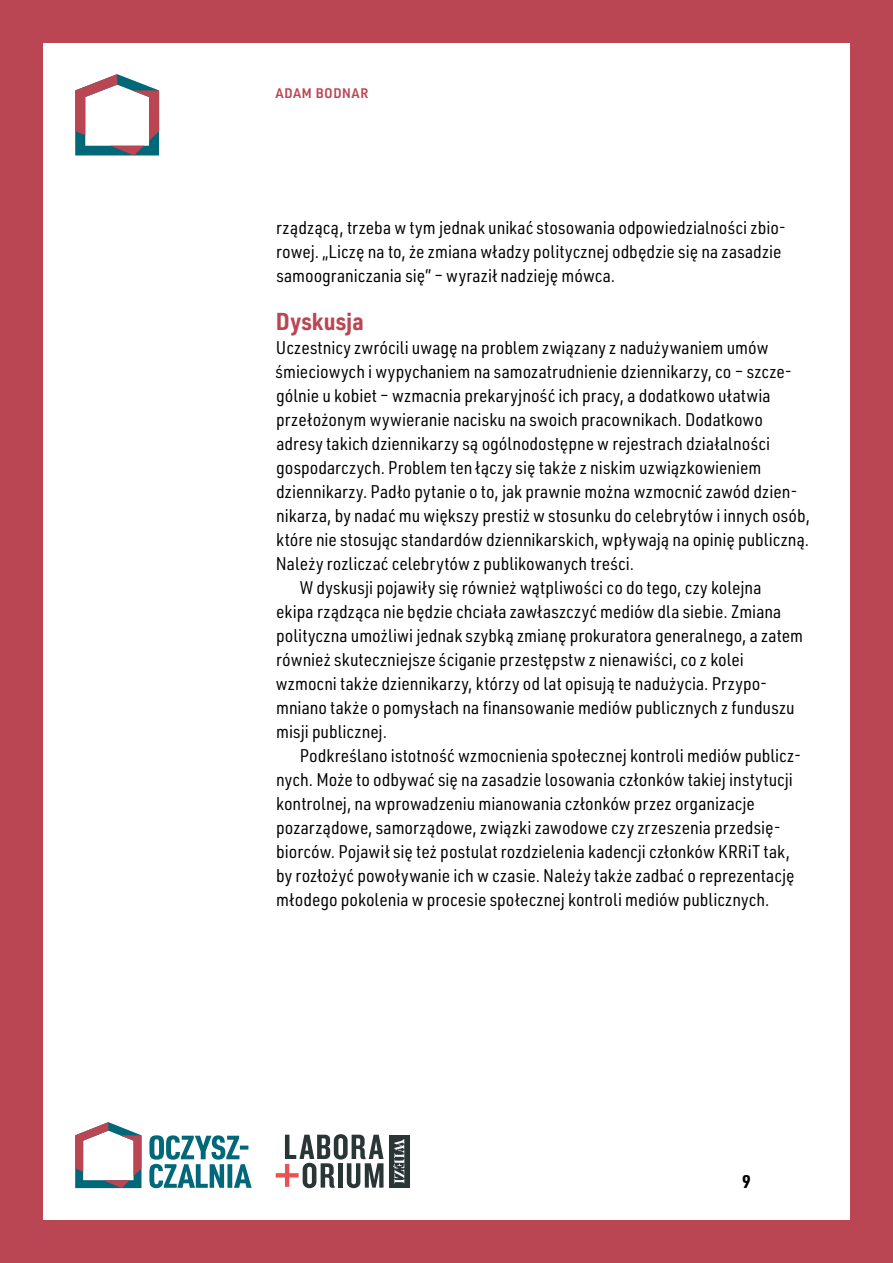
<style>
.page{position:relative;width:893px;height:1263px;background:#fff}
.page>*{position:absolute;margin:0;border:0;box-sizing:border-box;transform-origin:0 0}
.t1{font:700 24px "URWDIN Semi Cond";color:#ba4653}
.t2{font:18px/24px "URWDIN Semi Cond";color:#000}
.t3{font:500 18px "URWDIN Semi Cond";letter-spacing:.04em;color:#ba4653}
.t4{font:700 18px "URWDIN Semi Cond";color:#000}
</style>
<div class="page">
<div style="left:0;top:0;width:43px;height:1263px;background:#ba4653"></div>
<div style="left:850px;top:0;width:43px;height:1263px;background:#ba4653"></div>
<div style="left:0;top:1220px;width:893px;height:43px;background:#ba4653"></div>
<div style="left:0;top:0;width:893px;height:43px;background:#ba4653"></div>
<svg style="left:75px;top:74px;width:84px;height:81px"></svg>
<svg style="left:75px;top:1122px;width:66px;height:66px"></svg>
<svg style="left:149px;top:1135px;width:103px;height:53px"></svg>
<div style="left:389px;top:1135px;width:20px;height:52px;background:#2a3536"></div>
<svg style="left:393px;top:1139px;width:11px;height:44px"></svg>
<svg style="left:276px;top:1134px;width:108px;height:54px"></svg>
<p class="t3" style="left:276px;top:80px;width:94px">Adam Bodnar</p>
<p class="t2" style="left:276px;top:215px;width:511px">rządzącą, trzeba w tym jednak unikać stosowania odpowiedzialności zbio‑ rowej. „Liczę na to, że zmiana władzy politycznej odbędzie się na zasadzie samoograniczania się” – wyraził nadzieję mówca.</p>
<h1 class="t1" style="left:276px;top:305px;width:89px">Dyskusja</h1>
<p class="t2" style="left:276px;top:335px;width:494px">Uczestnicy zwrócili uwagę na problem związany z nadużywaniem umów</p>
<p class="t2" style="left:275px;top:359px;width:518px">śmieciowych i wypychaniem na samozatrudnienie dziennikarzy, co – szcze‑</p>
<p class="t2" style="left:276px;top:383px;width:496px">gólnie u kobiet – wzmacnia prekaryjność ich pracy, a dodatkowo ułatwia</p>
<p class="t2" style="left:276px;top:407px;width:488px">przełożonym wywieranie nacisku na swoich pracownikach. Dodatkowo</p>
<p class="t2" style="left:276px;top:431px;width:495px">adresy takich dziennikarzy są ogólnodostępne w rejestrach działalności</p>
<p class="t2" style="left:276px;top:455px;width:487px">gospodarczych. Problem ten łączy się także z niskim uzwiązkowieniem</p>
<p class="t2" style="left:276px;top:479px;width:523px">dziennikarzy. Padło pytanie o to, jak prawnie można wzmocnić zawód dzien‑</p>
<p class="t2" style="left:276px;top:503px;width:535px">nikarza, by nadać mu większy prestiż w stosunku do celebrytów i innych osób,</p>
<p class="t2" style="left:276px;top:527px;width:535px">które nie stosując standardów dziennikarskich, wpływają na opinię publiczną.</p>
<p class="t2" style="left:276px;top:551px;width:360px">Należy rozliczać celebrytów z publikowanych treści.</p>
<p class="t2" style="left:300px;top:575px;width:463px">W dyskusji pojawiły się również wątpliwości co do tego, czy kolejna</p>
<p class="t2" style="left:276px;top:599px;width:507px">ekipa rządząca nie będzie chciała zawłaszczyć mediów dla siebie. Zmiana</p>
<p class="t2" style="left:276px;top:623px;width:528px">polityczna umożliwi jednak szybką zmianę prokuratora generalnego, a zatem</p>
<p class="t2" style="left:276px;top:647px;width:469px">również skuteczniejsze ściganie przestępstw z nienawiści, co z kolei</p>
<p class="t2" style="left:276px;top:671px;width:493px">wzmocni także dziennikarzy, którzy od lat opisują te nadużycia. Przypo‑</p>
<p class="t2" style="left:276px;top:695px;width:520px">mniano także o pomysłach na finansowanie mediów publicznych z funduszu</p>
<p class="t2" style="left:276px;top:719px;width:112px">misji publicznej.</p>
<p class="t2" style="left:300px;top:743px;width:503px">Podkreślano istotność wzmocnienia społecznej kontroli mediów publicz‑</p>
<p class="t2" style="left:276px;top:767px;width:518px">nych. Może to odbywać się na zasadzie losowania członków takiej instytucji</p>
<p class="t2" style="left:276px;top:791px;width:480px">kontrolnej, na wprowadzeniu mianowania członków przez organizacje</p>
<p class="t2" style="left:276px;top:815px;width:506px">pozarządowe, samorządowe, związki zawodowe czy zrzeszenia przedsię‑</p>
<p class="t2" style="left:276px;top:839px;width:515px">biorców. Pojawił się też postulat rozdzielenia kadencji członków KRRiT tak,</p>
<p class="t2" style="left:276px;top:863px;width:520px">by rozłożyć powoływanie ich w czasie. Należy także zadbać o reprezentację</p>
<p class="t2" style="left:276px;top:887px;width:495px">młodego pokolenia w procesie społecznej kontroli mediów publicznych.</p>
<p class="t4" style="left:742px;top:1169px;width:10px">9</p>
</div>
